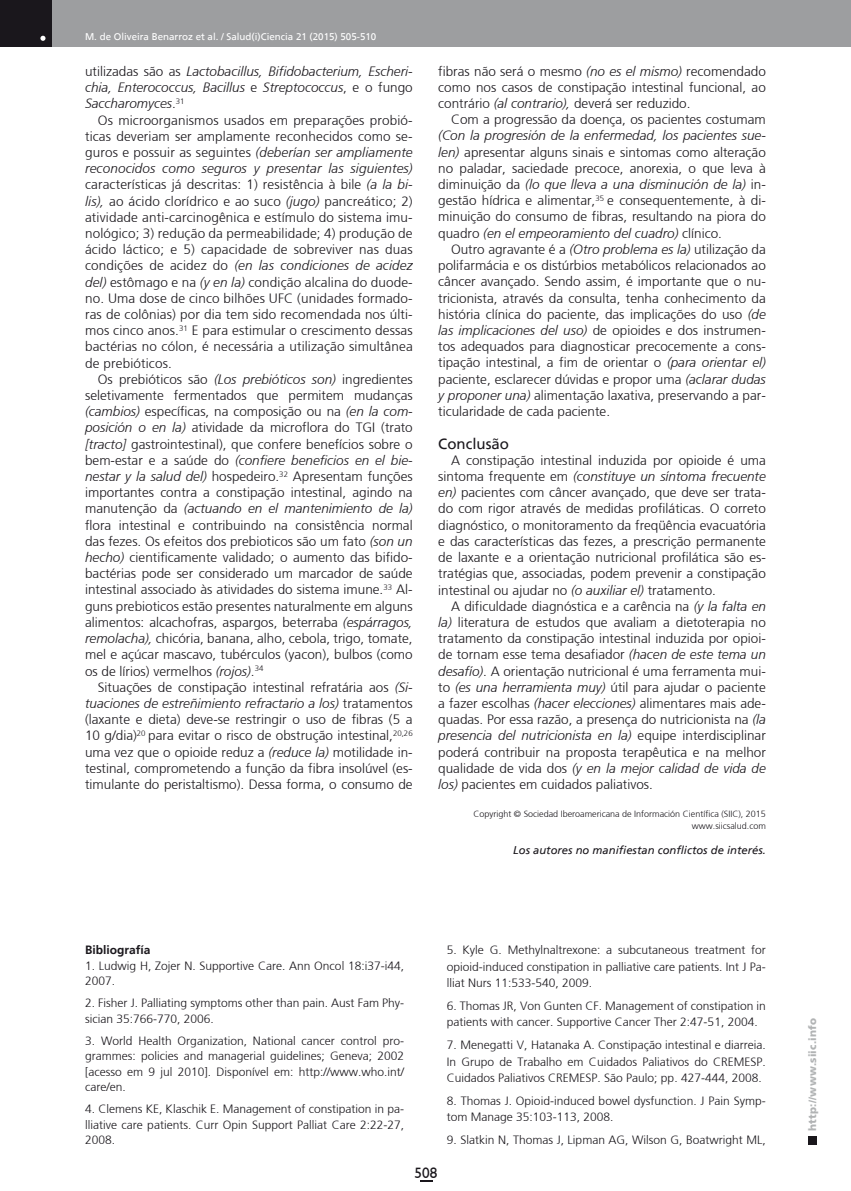
<style>
.page{position:relative;width:851px;height:1191px;background:#fff}
.page>*{position:absolute;margin:0;border:0;box-sizing:border-box;transform-origin:0 0}
.t1{font:15px "Frutiger";color:#1a171c}
.t2{font:15px "Humanist 521 BT";color:#1a171c}
.t3{font:300 13.5px/16.2px "Frutiger";color:#1a171c;text-align:justify}
.t4{font:italic 300 13.5px/16.2px "Frutiger";color:#1a171c;text-align:justify}
.t5{font:300 12px/15.6px "Frutiger";color:#1a171c}
.t6{font:700 12px "Frutiger";color:#1a171c}
.t7{font:italic 11.25px "Frutiger";color:#1a171c}
.t8{font:900 10.5px "Frutiger";letter-spacing:.015em;color:#b1b3b4}
.t9{font:9.75px "Frutiger";color:#fff}
.t10{font:300 9px/11.7px "Frutiger";color:#1a171c;text-align:right}
.s1{font-style:normal}
.s2{font-style:italic}
</style>
<div class="page">
<div style="left:808px;top:1135px;width:8px;height:9px;background:#1a171c"></div>
<div style="left:0;top:0;width:850px;height:47px;background:#9d9ea0"></div>
<div style="left:0;top:0;width:51px;height:47px;background:#1a171c"></div>
<svg style="left:40px;top:36px;width:5px;height:5px"></svg>
<svg style="left:420px;top:1180px;width:12px;height:1px"></svg>
<p class="t9" style="left:85px;top:31px;width:292px">M. de Oliveira Benarroz et al. / Salud(i)Ciencia 21 (2015) 505-510</p>
<p class="t4" style="left:85px;top:63px;width:329px"><span class="s1">utilizadas são as</span> Lactobacillus, Bifidobacterium, Escheri&shy;chia, Enterococcus, Bacillus <span class="s1">e</span> Streptococcus<span class="s1">, e o fungo </span>Saccharomyces<span class="s1">.</span><sup>31</sup></p>
<p class="t3" style="left:85px;top:112px;width:329px;text-indent:13px">Os microorganismos usados em preparações probió&shy;ticas deveriam ser amplamente reconhecidos como se&shy;guros e possuir as seguintes <span class="s2">(deberían ser ampliamente reconocidos como seguros y presentar las siguientes) </span>características já descritas: 1) resistência à bile <span class="s2">(a la bi&shy;lis),</span> ao ácido clorídrico e ao suco <span class="s2">(jugo)</span> pancreático; 2) atividade anti-carcinogênica e estímulo do sistema imu&shy;nológico; 3) redução da permeabilidade; 4) produção de ácido láctico; e 5) capacidade de sobreviver nas duas condições de acidez do <span class="s2">(en las condiciones de acidez del)</span> estômago e na <span class="s2">(y en la)</span> condição alcalina do duode&shy;no. Uma dose de cinco bilhões UFC (unidades formado&shy;ras de colônias) por dia tem sido recomendada nos últi&shy;mos cinco anos.<sup>31</sup> E para estimular o crescimento dessas bactérias no cólon, é necessária a utilização simultânea de prebióticos.</p>
<p class="t3" style="left:85px;top:371px;width:329px;text-indent:13px">Os prebióticos são <span class="s2">(Los prebióticos son)</span> ingredientes seletivamente fermentados que permitem mudanças <span class="s2">(cambios)</span> específicas, na composição ou na <span class="s2">(en la com&shy;posición o en la)</span> atividade da microflora do TGI (trato <span class="s2">[tracto]</span> gastrointestinal), que confere benefícios sobre o bem-estar e a saúde do <span class="s2">(confiere beneficios en el bie&shy;nestar y la salud del)</span> hospedeiro.<sup>32</sup> Apresentam funções importantes contra a constipação intestinal, agindo na manutenção da <span class="s2">(actuando en el mantenimiento de la) </span>flora intestinal e contribuindo na consistência normal das fezes. Os efeitos dos prebioticos são um fato <span class="s2">(son un hecho)</span> cientificamente validado; o aumento das bifido&shy;bactérias pode ser considerado um marcador de saúde intestinal associado às atividades do sistema imune.<sup>33</sup> Al&shy;guns prebioticos estão presentes naturalmente em alguns alimentos: alcachofras, aspargos, beterraba <span class="s2">(espárragos, remolacha),</span> chicória, banana, alho, cebola, trigo, tomate, mel e açúcar mascavo, tubérculos (yacon), bulbos (como os de lírios) vermelhos <span class="s2">(rojos)</span>.<sup>34</sup></p>
<p class="t3" style="left:85px;top:679px;width:329px;text-indent:13px">Situações de constipação intestinal refratária aos <span class="s2">(Si&shy;tuaciones de estreñimiento refractario a los)</span> tratamentos (laxante e dieta) deve-se restringir o uso de fibras (5 a 10 g/dia)<sup>20</sup> para evitar o risco de obstrução intestinal,<sup>20,26 </sup>uma vez que o opioide reduz a <span class="s2">(reduce la)</span> motilidade in&shy;testinal, comprometendo a função da fibra insolúvel (es&shy;timulante do peristaltismo). Dessa forma, o consumo de</p>
<p class="t3" style="left:438px;top:63px;width:329px">fibras não será o mesmo <span class="s2">(no es el mismo)</span> recomendado como nos casos de constipação intestinal funcional, ao contrário <span class="s2">(al contrario),</span> deverá ser reduzido.</p>
<p class="t3" style="left:451px;top:111px;width:316px">Com a progressão da doença, os pacientes costumam</p>
<p class="t3" style="left:438px;top:128px;width:329px"><span class="s2">(Con la progresión de la enfermedad, los pacientes sue&shy;len)</span> apresentar alguns sinais e sintomas como alteração no paladar, saciedade precoce, anorexia, o que leva à diminuição da <span class="s2">(lo que lleva a una disminución de la)</span> in&shy;gestão hídrica e alimentar,<sup>35</sup> e consequentemente, à di&shy;minuição do consumo de fibras, resultando na piora do quadro <span class="s2">(en el empeoramiento del cuadro)</span> clínico.</p>
<p class="t3" style="left:438px;top:241px;width:329px;text-indent:13px">Outro agravante é a <span class="s2">(Otro problema es la)</span> utilização da polifarmácia e os distúrbios metabólicos relacionados ao câncer avançado. Sendo assim, é importante que o nu&shy;tricionista, através da consulta, tenha conhecimento da história clínica do paciente, das implicações do uso <span class="s2">(de las implicaciones del uso)</span> de opioides e dos instrumen&shy;tos adequados para diagnosticar precocemente a cons&shy;tipação intestinal, a fim de orientar o <span class="s2">(para orientar el) </span>paciente, esclarecer dúvidas e propor uma <span class="s2">(aclarar dudas y proponer una)</span> alimentação laxativa, preservando a par&shy;ticularidade de cada paciente.</p>
<p class="t1" style="left:438px;top:434px;width:72px">Conclusão</p>
<p class="t3" style="left:438px;top:452px;width:329px;text-indent:13px">A constipação intestinal induzida por opioide é uma sintoma frequente em <span class="s2">(constituye un síntoma frecuente en)</span> pacientes com câncer avançado, que deve ser trata&shy;do com rigor através de medidas profiláticas. O correto diagnóstico, o monitoramento da freqüência evacuatória e das características das fezes, a prescrição permanente de laxante e a orientação nutricional profilática são es&shy;tratégias que, associadas, podem prevenir a constipação intestinal ou ajudar no <span class="s2">(o auxiliar el)</span> tratamento.</p>
<p class="t3" style="left:438px;top:598px;width:329px;text-indent:13px">A dificuldade diagnóstica e a carência na <span class="s2">(y la falta en la)</span> literatura de estudos que avaliam a dietoterapia no tratamento da constipação intestinal induzida por opioi&shy;de tornam esse tema desafiador <span class="s2">(hacen de este tema un desafío)</span>. A orientação nutricional é uma ferramenta mui&shy;to <span class="s2">(es una herramienta muy)</span> útil para ajudar o paciente a fazer escolhas <span class="s2">(hacer elecciones)</span> alimentares mais ade&shy;quadas. Por essa razão, a presença do nutricionista na <span class="s2">(la presencia del nutricionista en la)</span> equipe interdisciplinar poderá contribuir na proposta terapêutica e na melhor qualidade de vida dos <span class="s2">(y en la mejor calidad de vida de los)</span> pacientes em cuidados paliativos.</p>
<p class="t10" style="left:473px;top:808px;width:294px">Copyright © Sociedad Iberoamericana de Información Científica (SIIC), 2015 www.siicsalud.com</p>
<p class="t7" style="left:513px;top:843px;width:254px">Los autores no manifiestan conflictos de interés.</p>
<p class="t6" style="left:85px;top:943px;width:67px">Bibliografía</p>
<p class="t5" style="left:85px;top:957px;width:320px">1. Ludwig H, Zojer N. Supportive Care. Ann Oncol 18:i37-i44,<br>2007.</p>
<p class="t5" style="left:85px;top:995px;width:320px">2. Fisher J. Palliating symptoms other than pain. Aust Fam Phy&shy;sician 35:766-770, 2006.</p>
<p class="t5" style="left:85px;top:1032px;width:320px;text-align:justify">3. World Health Organization, National cancer control pro&shy;grammes: policies and managerial guidelines; Geneva; 2002 [acesso em 9 jul 2010]. Disponível em: http://www.who.int/ care/en.</p>
<p class="t5" style="left:85px;top:1101px;width:320px;text-align:justify">4. Clemens KE, Klaschik E. Management of constipation in pa&shy;lliative care patients. Curr Opin Support Palliat Care 2:22-27, 2008.</p>
<p class="t5" style="left:446px;top:941px;width:320px;line-height:16.5px;text-align:justify">5. Kyle G. Methylnaltrexone: a subcutaneous treatment for opioid-induced constipation in palliative care patients. Int J Pa&shy;lliat Nurs 11:533-540, 2009.</p>
<p class="t5" style="left:446px;top:997px;width:320px;line-height:16.5px">6. Thomas JR, Von Gunten CF. Management of constipation in patients with cancer. Supportive Cancer Ther 2:47-51, 2004.</p>
<p class="t5" style="left:446px;top:1036px;width:320px;line-height:16.5px;text-align:justify">7. Menegatti V, Hatanaka A. Constipação intestinal e diarreia.<br>In Grupo de Trabalho em Cuidados Paliativos do CREMESP.<br>Cuidados Paliativos CREMESP. São Paulo; pp. 427-444, 2008.</p>
<p class="t5" style="left:446px;top:1092px;width:320px;line-height:16.5px">8. Thomas J. Opioid-induced bowel dysfunction. J Pain Symp&shy;tom Manage 35:103-113, 2008.</p>
<p class="t5" style="left:446px;top:1132px;width:320px">9. Slatkin N, Thomas J, Lipman AG, Wilson G, Boatwright ML,</p>
<p class="t2" style="left:414px;top:1163px;width:24px">508</p>
<p class="t8" style="left:806px;top:1130px;width:114px;rotate:-90deg">http://www.siic.info</p>
</div>
